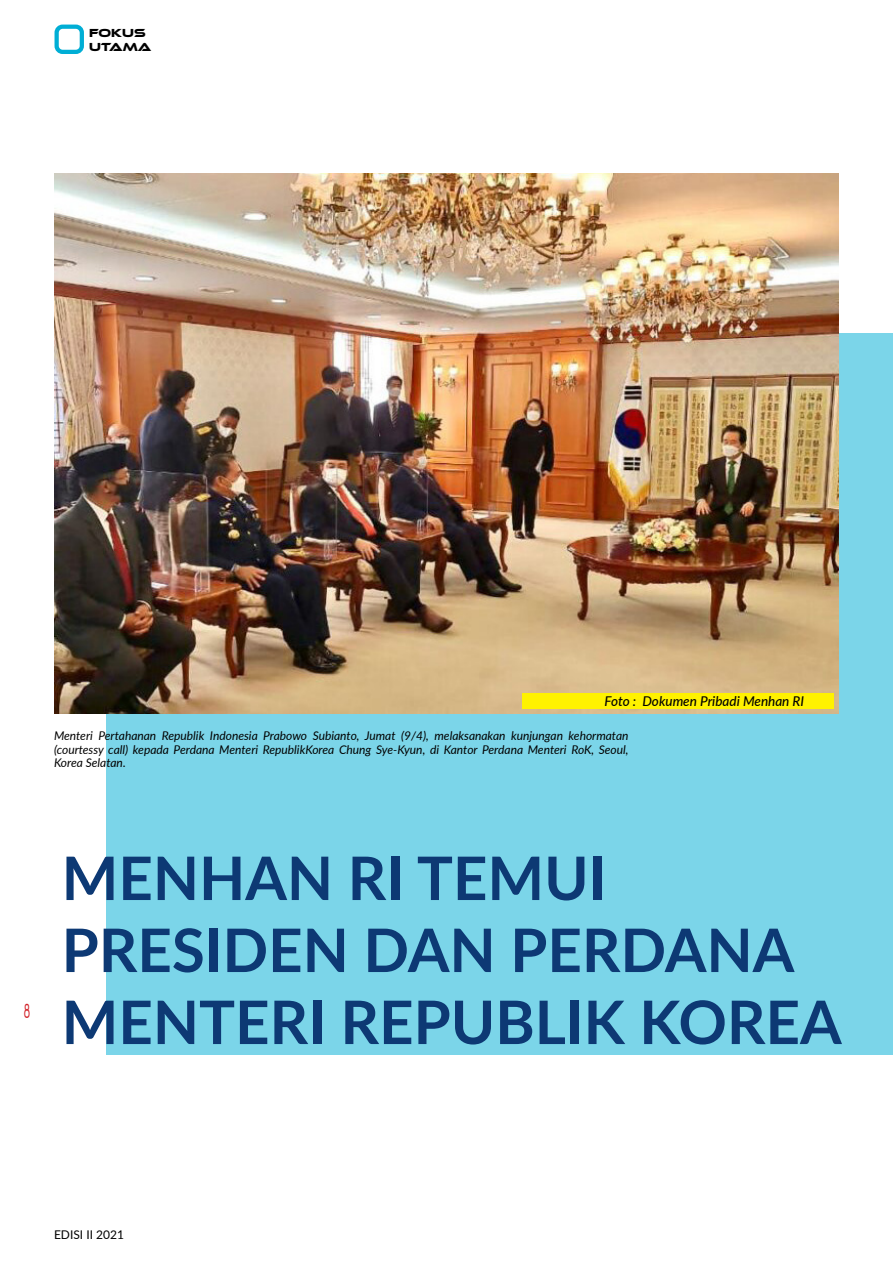
<style>
.page{position:relative;width:893px;height:1263px;background:#fff}
.page>*{position:absolute;margin:0;border:0;box-sizing:border-box;transform-origin:0 0}
.t1{font:700 60px/72px "Lato";color:#0d3974}
.t2{font:18px "Lulusma";color:#d2232a;scale:.66 1}
.t3{font:italic 500 13.5px "Lato";color:#000}
.t4{font:italic 12px/13.5px "Lato";color:#000;text-align:justify}
.t5{font:12px "Lato";color:#000}
.t6{font:12px/14.4px "Ethnocentric Rg";color:#000}
</style>
<div class="page">
<div style="left:55px;top:25px;width:29px;height:29px;border:4px solid #00aed5;border-radius:6px"></div>
<div style="left:106px;top:333px;width:787px;height:721px;background:#7bd5e9"></div>
<img style="left:55px;top:174px;width:784px;height:540px">
<div style="left:523px;top:693px;width:311px;height:15px;background:#fff200"></div>
<p class="t6" style="left:89px;top:25px;width:64px">FOKUS<br>UTAMA</p>
<p class="t3" style="left:605px;top:691px;width:201px">Foto : Dokumen Pribadi Menhan RI</p>
<p class="t4" style="left:54px;top:729px;width:576px">Menteri Pertahanan Republik Indonesia Prabowo Subianto, Jumat (9/4), melaksanakan kunjungan kehormatan (courtessy call) kepada Perdana Menteri RepublikKorea Chung Sye-Kyun, di Kantor Perdana Menteri RoK, Seoul, Korea Selatan.</p>
<h2 class="t2" style="left:24px;top:1001px;width:11px">8</h2>
<h1 class="t1" style="left:62px;top:839px;width:781px">MENHAN RI TEMUI<br>PRESIDEN DAN PERDANA<br>MENTERI REPUBLIK KOREA</h1>
<p class="t5" style="left:54px;top:1226px;width:71px">EDISI II 2021</p>
</div>
